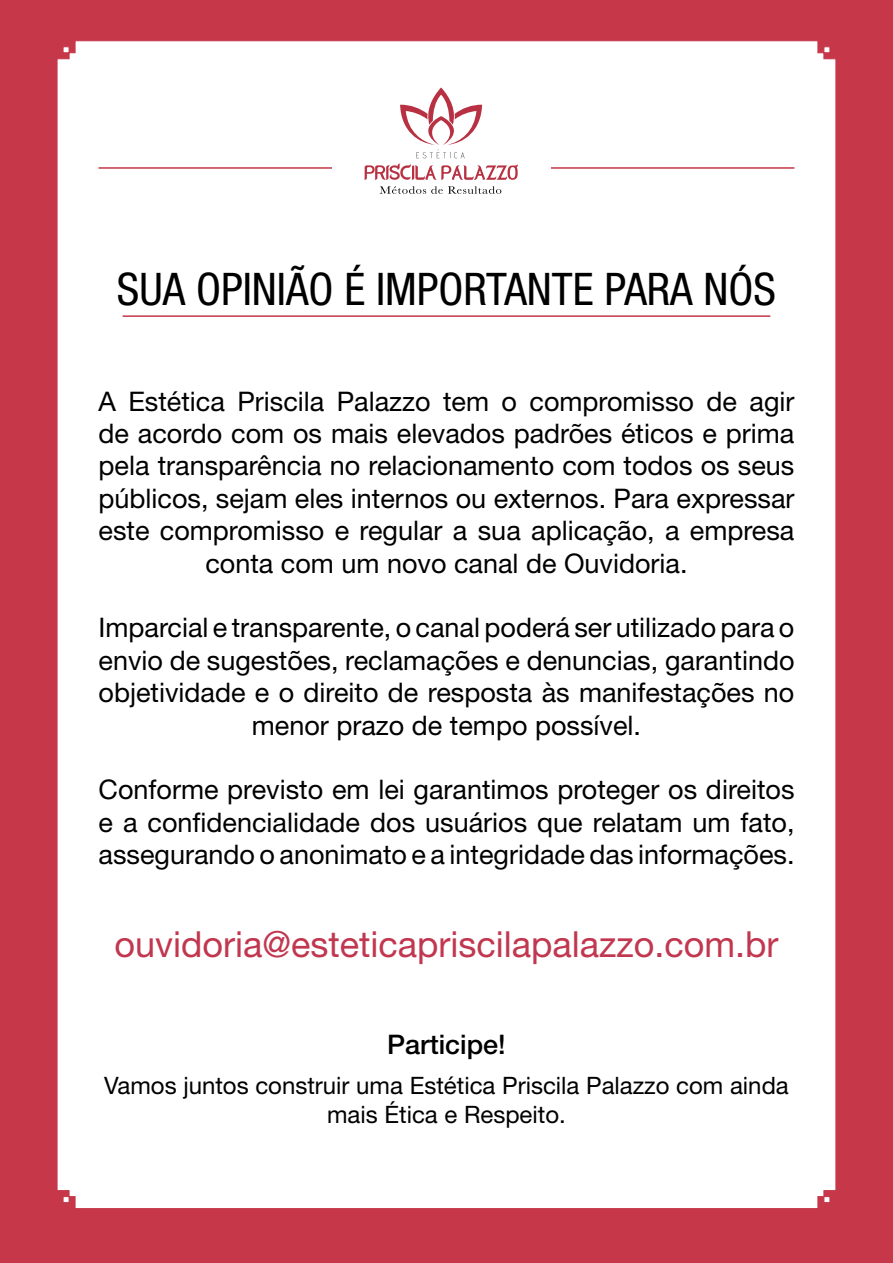
<style>
.page{position:relative;width:893px;height:1263px;background:#fff}
.page>*{position:absolute;margin:0;border:0;box-sizing:border-box;transform-origin:0 0}
.t1{font:condensed 45px "Helvetica Neue LT Std";color:#000}
.t2{font:36px "Helvetica Neue LT Std";color:#c1374f}
.t3{font:27px/32.4px "Helvetica Neue LT Std";color:#000;text-align:center}
.t4{font:500 27px "Helvetica Neue LT Std";color:#000}
.t5{font:24px/28.8px "Helvetica Neue LT Std";color:#000;text-align:center}
</style>
<div class="page">
<div style="left:0;top:0;width:893px;height:1262px;background:#c53749"></div>
<div style="left:57px;top:40px;width:779px;height:1169px;background:#fff"></div>
<hr style="left:123px;top:315px;width:647px;height:2px;background:#c53749">
<hr style="left:99px;top:167px;width:695px;height:2px;background:#c53749">
<div style="left:332px;top:77px;width:219px;height:134px;background:#fff"></div>
<svg style="left:364px;top:55px;width:154px;height:139px"></svg>
<h1 class="t1" style="left:117px;top:263px;width:661px">SUA OPINIÃO É IMPORTANTE PARA NÓS</h1>
<p class="t3" style="left:99px;top:384px;width:697px">A Estética Priscila Palazzo tem o compromisso de agir de acordo com os mais elevados padrões éticos e prima pela transparência no relacionamento com todos os seus públicos, sejam eles internos ou externos. Para expressar este compromisso e regular a sua aplicação, a empresa conta com um novo canal de Ouvidoria.</p>
<p class="t3" style="left:99px;top:611px;width:697px">Imparcial e transparente, o canal poderá ser utilizado para o envio de sugestões, reclamações e denuncias, garantindo objetividade e o direito de resposta às manifestações no menor prazo de tempo possível.</p>
<p class="t3" style="left:99px;top:773px;width:697px;text-align:justify">Conforme previsto em lei garantimos proteger os direitos e a confidencialidade dos usuários que relatam um fato, assegurando o anonimato e a integridade das informações.</p>
<h2 class="t2" style="left:114px;top:922px;width:666px">ouvidoria@esteticapriscilapalazzo.com.br</h2>
<p class="t4" style="left:387px;top:1028px;width:120px">Participe!</p>
<p class="t5" style="left:104px;top:1071px;width:686px">Vamos juntos construir uma Estética Priscila Palazzo com ainda mais Ética e Respeito.</p>
</div>
